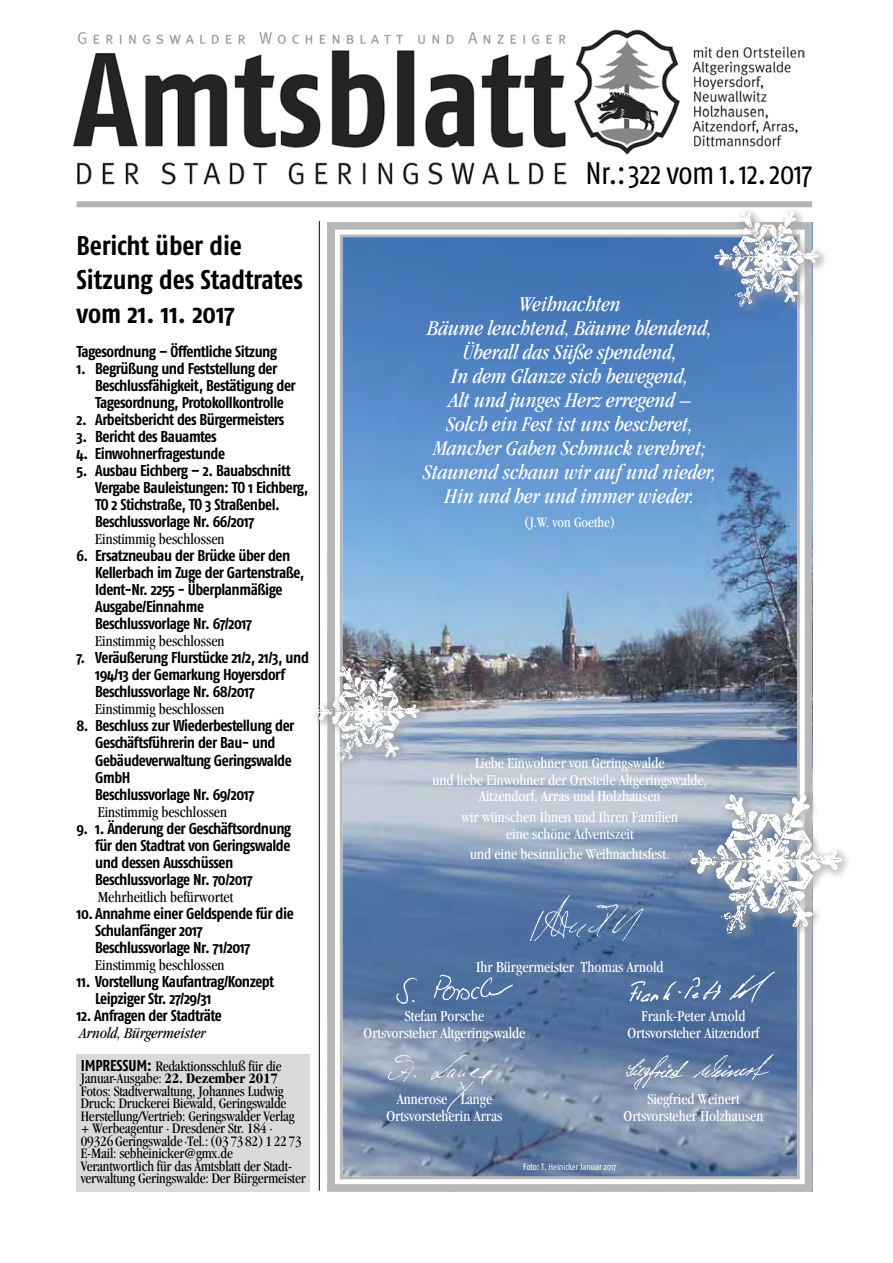
<style>
.page{position:relative;width:893px;height:1263px;background:#fff}
.page>*{position:absolute;margin:0;border:0;box-sizing:border-box;transform-origin:0 0}
.t1{font:31.2px "Fago Co";letter-spacing:-.02em;color:#000}
.t2{font:700 27px/34px "Fago Co";letter-spacing:-.005em;color:#000}
.t3{font:italic condensed 21.75px/24px "Garamond";color:#fff;text-align:center}
.t4{font:700 15.75px/17px "Fago Co";letter-spacing:-.035em;color:#000}
.t5{font:condensed 15.75px/16.6px "Garamond";color:#fff;text-align:center}
.t6{font:condensed 15.75px "Garamond";color:#000}
.t7{font:italic condensed 15.75px "Garamond";color:#000}
.t8{font:condensed 15px/12.5px "Garamond";letter-spacing:-.01em;color:#000}
.t9{font:condensed 15px "Garamond";color:#fff}
.t10{font:9px "Fago Co";letter-spacing:-.005em;color:#fff}
.s1{font-family:"Fago Co";font-weight:700;font-stretch:normal;font-size:15.75px}
.s2{font-weight:700}
</style>
<div class="page">
<img style="left:72px;top:30px;width:733px;height:154px">
<div style="left:77px;top:201px;width:735px;height:6px;background:#b1b3b4"></div>
<hr style="left:319px;top:221px;width:1px;height:970px;background:#000">
<svg style="left:327px;top:222px;width:486px;height:970px;background:#7393ba"></svg>
<div style="left:340px;top:235px;width:460px;height:944px;border:3px solid #b1b3b4"></div>
<img style="left:526px;top:890px;width:121px;height:51px">
<img style="left:619px;top:1044px;width:162px;height:55px">
<img style="left:619px;top:964px;width:162px;height:54px">
<div style="left:77px;top:1054px;width:233px;height:138px;background:#d9dadb"></div>
<img style="left:385px;top:966px;width:140px;height:41px">
<img style="left:385px;top:1049px;width:113px;height:64px">
<div style="left:686px;top:790px;width:166px;height:153px;background:#000;opacity:.75"></div>
<img style="left:684px;top:780px;width:162px;height:159px">
<div style="left:311px;top:662px;width:118px;height:110px;background:#000;opacity:.75"></div>
<img style="left:311px;top:656px;width:111px;height:109px">
<div style="left:710px;top:207px;width:119px;height:110px;background:#000;opacity:.75"></div>
<img style="left:710px;top:201px;width:112px;height:110px">
<h2 class="t2" style="left:77px;top:228px;width:228px">Bericht über die<br>Sitzung des Stadtrates vom 21. 11. 2017</h2>
<p class="t4" style="left:77px;top:343px;width:202px">Tagesordnung – Öffentliche Sitzung</p>
<p class="t4" style="left:95px;top:360px;width:202px;text-indent:-19px">1. Begrüßung und Feststellung der<br>Beschlussfähigkeit, Bestätigung der<br>Tagesordnung, Protokollkontrolle</p>
<p class="t4" style="left:77px;top:411px;width:210px">2. Arbeitsbericht des Bürgermeisters</p>
<p class="t4" style="left:77px;top:428px;width:142px">3. Bericht des Bauamtes</p>
<p class="t4" style="left:77px;top:445px;width:150px">4. Einwohnerfragestunde</p>
<p class="t4" style="left:95px;top:462px;width:215px;text-indent:-19px">5. Ausbau Eichberg – 2. Bauabschnitt Vergabe Bauleistungen: TO 1 Eichberg, TO 2 Stichstraße, TO 3 Straßenbel.<br>Beschlussvorlage Nr. 66/2017</p>
<p class="t6" style="left:95px;top:531px;width:131px">Einstimmig beschlossen</p>
<p class="t4" style="left:95px;top:547px;width:211px;text-indent:-19px">6. Ersatzneubau der Brücke über den<br>Kellerbach im Zuge der Gartenstraße,<br>Ident-Nr. 2255 - Überplanmäßige<br>Ausgabe/Einnahme<br>Beschlussvorlage Nr. 67/2017</p>
<p class="t6" style="left:95px;top:633px;width:131px">Einstimmig beschlossen</p>
<p class="t4" style="left:95px;top:649px;width:215px;text-indent:-19px">7. Veräußerung Flurstücke 21/2, 21/3, und<br>194/13 der Gemarkung Hoyersdorf<br>Beschlussvorlage Nr. 68/2017</p>
<p class="t6" style="left:95px;top:701px;width:131px">Einstimmig beschlossen</p>
<p class="t4" style="left:95px;top:717px;width:201px;text-indent:-19px">8. Beschluss zur Wiederbestellung der<br>Geschäftsführerin der Bau- und<br>Gebäudeverwaltung Geringswalde<br>GmbH<br>Beschlussvorlage Nr. 69/2017</p>
<p class="t6" style="left:98px;top:803px;width:131px">Einstimmig beschlossen</p>
<p class="t4" style="left:95px;top:819px;width:198px;text-indent:-19px">9. 1. Änderung der Geschäftsordnung für den Stadtrat von Geringswalde und dessen Ausschüssen<br>Beschlussvorlage Nr. 70/2017</p>
<p class="t6" style="left:98px;top:888px;width:137px">Mehrheitlich befürwortet</p>
<p class="t4" style="left:95px;top:904px;width:200px;text-indent:-19px">10. Annahme einer Geldspende für die<br>Schulanfänger 2017<br>Beschlussvorlage Nr. 71/2017</p>
<p class="t6" style="left:95px;top:956px;width:131px">Einstimmig beschlossen</p>
<p class="t4" style="left:95px;top:972px;width:180px;text-indent:-19px">11. Vorstellung Kaufantrag/Konzept<br>Leipziger Str. 27/29/31</p>
<p class="t4" style="left:77px;top:1006px;width:147px">12. Anfragen der Stadträte</p>
<p class="t7" style="left:80px;top:1024px;width:127px">Arnold, Bürgermeister</p>
<p class="t8" style="left:81px;top:1059px;width:226px"><span class="s1">IMPRESSUM:</span> Redaktionsschluß für die Januar-Ausgabe: <span class="s2">22. Dezember 2017<br></span>Fotos: Stadtverwaltung, Johannes Ludwig Druck: Druckerei Biewald, Geringswalde Herstellung/Vertrieb: Geringswalder Verlag + Werbeagentur · Dresdener Str. 184 · 09326Geringswalde·Tel.:(037382)12273<br>E-Mail: sebheinicker@gmx.de Verantwortlich für das Amtsblatt der Stadt&shy;verwaltung Geringswalde: Der Bürgermeister</p>
<h1 class="t1" style="left:586px;top:155px;width:228px">Nr.:322 vom 1.12.2017</h1>
<p class="t3" style="left:423px;top:292px;width:295px">Weihnachten<br>Bäume leuchtend, Bäume blendend,<br>Überall das Süße spendend,<br>In dem Glanze sich bewegend,<br>Alt und junges Herz erregend –<br>Solch ein Fest ist uns bescheret,<br>Mancher Gaben Schmuck verehret;<br>Staunend schaun wir auf und nieder,<br>Hin und her und immer wieder.</p>
<p class="t9" style="left:524px;top:514px;width:93px">(J.W. von Goethe)</p>
<p class="t5" style="left:432px;top:754px;width:276px">Liebe Einwohner von Geringswalde<br>und liebe Einwohner der Ortsteile Altgeringswalde,<br>Aitzendorf, Arras und Holzhausen</p>
<p class="t5" style="left:461px;top:808px;width:218px">wir wünschen Ihnen und Ihren Familien eine schöne Adventszeit</p>
<p class="t5" style="left:470px;top:846px;width:201px">und eine besinnliche Weihnachtsfest.</p>
<p class="t5" style="left:476px;top:958px;width:189px">Ihr Bürgermeister Thomas Arnold</p>
<p class="t5" style="left:405px;top:1008px;width:81px">Stefan Porsche</p>
<p class="t5" style="left:641px;top:1008px;width:105px">Frank-Peter Arnold</p>
<p class="t5" style="left:364px;top:1024px;width:163px">Ortsvorsteher Altgeringswalde</p>
<p class="t5" style="left:628px;top:1024px;width:133px">Ortsvorsteher Aitzendorf</p>
<p class="t5" style="left:397px;top:1091px;width:97px">Annerose Lange</p>
<p class="t5" style="left:647px;top:1091px;width:94px">Siegfried Weinert</p>
<p class="t5" style="left:386px;top:1107px;width:118px">Ortsvorsteherin Arras</p>
<p class="t5" style="left:624px;top:1107px;width:141px">Ortsvorsteher Holzhausen</p>
<p class="t10" style="left:523px;top:1162px;width:95px">Foto: T. Heinicker Januar 2017</p>
</div>
